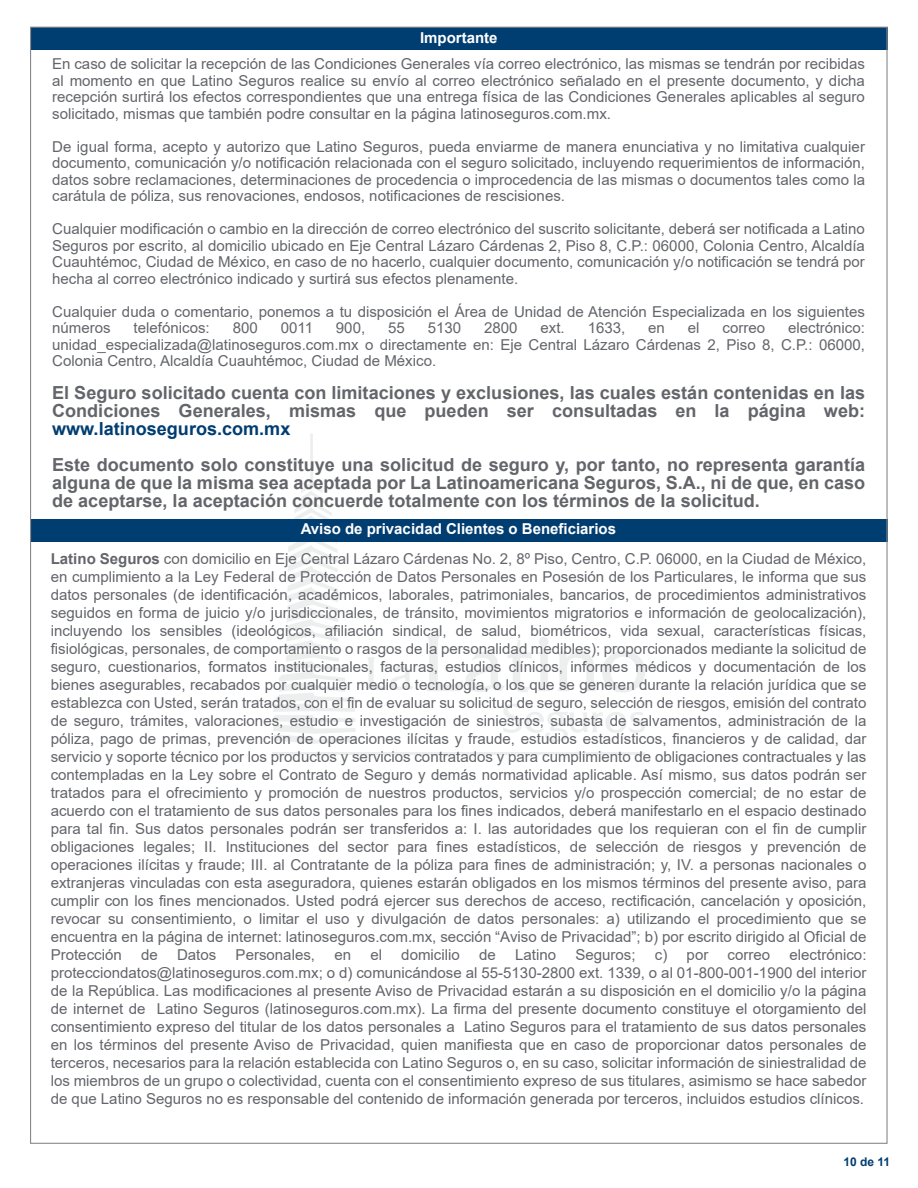
<style>
.page{position:relative;width:918px;height:1188px;background:#fff}
.page>*{position:absolute;margin:0;border:0;box-sizing:border-box;transform-origin:0 0}
.t1{font:700 18px/18px "Arial";color:#63656a}
.t2{font:700 18px "Arial";color:#003d71}
.t3{font:15px/18px "Arial";color:#63656a;text-align:justify}
.t4{font:700 15px "Arial";color:#fff}
.t5{font:700 12px "Arial";color:#003d71}
.s1{font-weight:700;color:#fff}
.s2{font-weight:700}
</style>
<div class="page">
<svg style="left:273px;top:433px;width:83px;height:311px"></svg>
<svg style="left:503px;top:704px;width:142px;height:38px"></svg>
<hr style="left:273px;top:752px;width:372px;height:3px;background:#babbbb">
<svg style="left:367px;top:657px;width:46px;height:33px"></svg>
<svg style="left:538px;top:637px;width:12px;height:54px"></svg>
<svg style="left:557px;top:651px;width:88px;height:41px"></svg>
<svg style="left:427px;top:636px;width:105px;height:56px"></svg>
<div style="left:30px;top:27px;width:858px;height:23px;background:#003d71"></div>
<div style="left:30px;top:519px;width:858px;height:22px;background:#003d71"></div>
<p class="t4" style="left:420px;top:27px;width:79px">Importante</p>
<p class="t3" style="left:52px;top:56px;width:814px;line-height:16.5px">En caso de solicitar la recepción de las Condiciones Generales vía correo electrónico, las mismas se tendrán por recibidas al momento en que Latino Seguros realice su envío al correo electrónico señalado en el presente documento, y dicha recepción surtirá los efectos correspondientes que una entrega física de las Condiciones Generales aplicables al seguro solicitado, mismas que también podre consultar en la página latinoseguros.com.mx.</p>
<p class="t3" style="left:52px;top:138px;width:814px;line-height:16.5px">De igual forma, acepto y autorizo que Latino Seguros, pueda enviarme de manera enunciativa y no limitativa cualquier documento, comunicación y/o notificación relacionada con el seguro solicitado, incluyendo requerimientos de información, datos sobre reclamaciones, determinaciones de procedencia o improcedencia de las mismas o documentos tales como la carátula de póliza, sus renovaciones, endosos, notificaciones de rescisiones.</p>
<p class="t3" style="left:52px;top:221px;width:814px;line-height:16.5px">Cualquier modificación o cambio en la dirección de correo electrónico del suscrito solicitante, deberá ser notificada a Latino Seguros por escrito, al domicilio ubicado en Eje Central Lázaro Cárdenas 2, Piso 8, C.P.: 06000, Colonia Centro, Alcaldía Cuauhtémoc, Ciudad de México, en caso de no hacerlo, cualquier documento, comunicación y/o notificación se tendrá por hecha al correo electrónico indicado y surtirá sus efectos plenamente.</p>
<p class="t3" style="left:52px;top:303px;width:814px;line-height:16.5px">Cualquier duda o comentario, ponemos a tu disposición el Área de Unidad de Atención Especializada en los siguientes números</p>
<p class="t3" style="left:134px;top:319px;width:78px">telefónicos:</p>
<p class="t3" style="left:233px;top:319px;width:27px">800</p>
<p class="t3" style="left:281px;top:319px;width:34px">0011</p>
<p class="t3" style="left:336px;top:319px;width:31px">900,</p>
<p class="t3" style="left:388px;top:319px;width:18px">55</p>
<p class="t3" style="left:428px;top:319px;width:35px">5130</p>
<p class="t3" style="left:484px;top:319px;width:35px">2800</p>
<p class="t3" style="left:541px;top:319px;width:26px">ext.</p>
<p class="t3" style="left:588px;top:319px;width:39px">1633,</p>
<p class="t3" style="left:648px;top:319px;width:18px">en</p>
<p class="t3" style="left:688px;top:319px;width:13px">el</p>
<p class="t3" style="left:723px;top:319px;width:44px">correo</p>
<p class="t3" style="left:52px;top:320px;width:814px;line-height:16.5px;text-indent:736px">electrónico: unidad_especializada@latinoseguros.com.mx o directamente en: Eje Central Lázaro Cárdenas 2, Piso 8, C.P.: 06000, Colonia Centro, Alcaldía Cuauhtémoc, Ciudad de México.</p>
<p class="t1" style="left:52px;top:384px;width:815px">El Seguro solicitado cuenta con limitaciones y exclusiones, las cuales están contenidas en las<br>Condiciones Generales, mismas que pueden ser consultadas en la página web:</p>
<p class="t2" style="left:52px;top:416px;width:240px">www.latinoseguros.com.mx</p>
<p class="t1" style="left:52px;top:456px;width:815px;text-align:justify">Este documento solo constituye una solicitud de seguro y, por tanto, no representa garantía alguna de que la misma sea aceptada por La Latinoamericana Seguros, S.A., ni de que, en caso de aceptarse, la aceptación concuerde totalmente con los términos de la solicitud.</p>
<p class="t3" style="left:51px;top:514px;width:817px;line-height:30px;text-align:center"><span class="s1">Aviso de privacidad Clientes o Beneficiarios<br></span><span class="s2">Latino Seguros</span> con domicilio en Eje Central Lázaro Cárdenas No. 2, 8º Piso, Centro, C.P. 06000, en la Ciudad de México,</p>
<p class="t3" style="left:51px;top:568px;width:817px">en cumplimiento a la Ley Federal de Protección de Datos Personales en Posesión de los Particulares, le informa que sus datos personales (de identificación, académicos, laborales, patrimoniales, bancarios, de procedimientos administrativos seguidos en forma de juicio y/o jurisdiccionales, de tránsito, movimientos migratorios e información de geolocalización), incluyendo los sensibles (ideológicos, afiliación sindical, de salud, biométricos, vida sexual, características físicas, fisiológicas, personales, de comportamiento o rasgos de la personalidad medibles); proporcionados mediante la solicitud de seguro, cuestionarios, formatos institucionales, facturas, estudios clínicos, informes médicos y documentación de los bienes asegurables, recabados por cualquier medio o tecnología, o los que se generen durante la relación jurídica que se establezca con Usted, serán tratados, con el fin de evaluar su solicitud de seguro, selección de riesgos, emisión del contrato de seguro, trámites, valoraciones, estudio e investigación de siniestros, subasta de salvamentos, administración de la póliza, pago de primas, prevención de operaciones ilícitas y fraude, estudios estadísticos, financieros y de calidad, dar servicio y soporte técnico por los productos y servicios contratados y para cumplimiento de obligaciones contractuales y las contempladas en la Ley sobre el Contrato de Seguro y demás normatividad aplicable. Así mismo, sus datos podrán ser tratados para el ofrecimiento y promoción de nuestros productos, servicios y/o prospección comercial; de no estar de acuerdo con el tratamiento de sus datos personales para los fines indicados, deberá manifestarlo en el espacio destinado para tal fin. Sus datos personales podrán ser transferidos a: I. las autoridades que los requieran con el fin de cumplir obligaciones legales; II. Instituciones del sector para fines estadísticos, de selección de riesgos y prevención de operaciones ilícitas y fraude; III. al Contratante de la póliza para fines de administración; y, IV. a personas nacionales o extranjeras vinculadas con esta aseguradora, quienes estarán obligados en los mismos términos del presente aviso, para cumplir con los fines mencionados. Usted podrá ejercer sus derechos de acceso, rectificación, cancelación y oposición, revocar su consentimiento, o limitar el uso y divulgación de datos personales: a) utilizando el procedimiento que se encuentra en la página de internet: latinoseguros.com.mx, sección “Aviso de Privacidad”; b) por escrito dirigido al Oficial de Protección</p>
<p class="t3" style="left:141px;top:946px;width:18px">de</p>
<p class="t3" style="left:177px;top:946px;width:41px">Datos</p>
<p class="t3" style="left:236px;top:946px;width:81px">Personales,</p>
<p class="t3" style="left:334px;top:946px;width:18px">en</p>
<p class="t3" style="left:370px;top:946px;width:13px">el</p>
<p class="t3" style="left:401px;top:946px;width:60px">domicilio</p>
<p class="t3" style="left:479px;top:946px;width:18px">de</p>
<p class="t3" style="left:515px;top:946px;width:43px">Latino</p>
<p class="t3" style="left:575px;top:946px;width:62px">Seguros;</p>
<p class="t3" style="left:655px;top:946px;width:55px">c) por</p>
<p class="t3" style="left:728px;top:946px;width:44px">correo</p>
<p class="t3" style="left:51px;top:946px;width:817px;text-indent:739px">electrónico: protecciondatos@latinoseguros.com.mx; o d) comunicándose al 55-5130-2800 ext. 1339, o al 01-800-001-1900 del interior de la República. Las modificaciones al presente Aviso de Privacidad estarán a su disposición en el domicilio y/o la página de internet de Latino Seguros (latinoseguros.com.mx). La firma del presente documento constituye el otorgamiento del consentimiento expreso del titular de los datos personales a Latino Seguros para el tratamiento de sus datos personales en los términos del presente Aviso de Privacidad, quien manifiesta que en caso de proporcionar datos personales de terceros, necesarios para la relación establecida con Latino Seguros o, en su caso, solicitar información de siniestralidad de los miembros de un grupo o colectividad, cuenta con el consentimiento expreso de sus titulares, asimismo se hace sabedor de que Latino Seguros no es responsable del contenido de información generada por terceros, incluidos estudios clínicos.</p>
<p class="t5" style="left:843px;top:1153px;width:48px">10 de 11</p>
</div>
